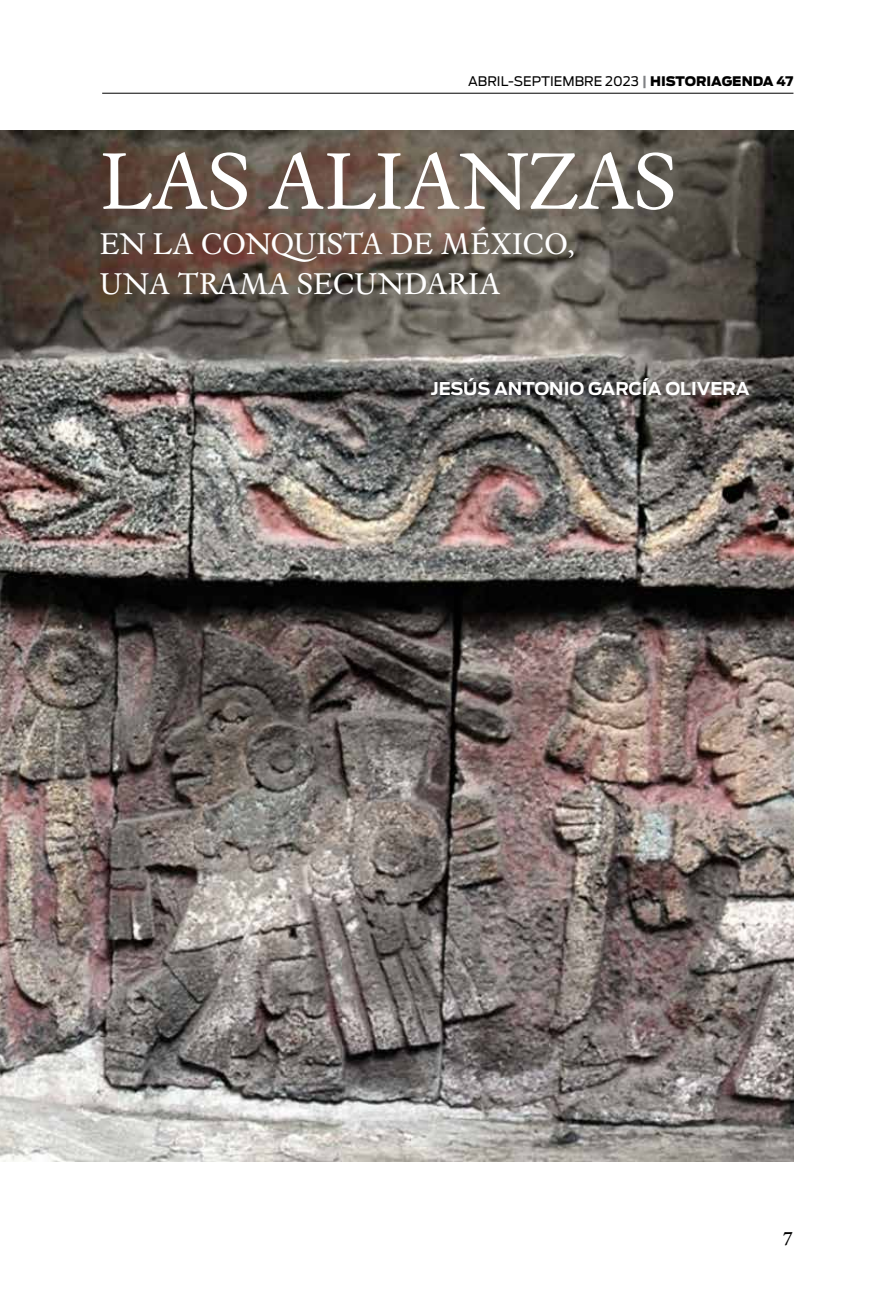
<style>
.page{position:relative;width:893px;height:1290px;background:#fff}
.page>*{position:absolute;margin:0;border:0;box-sizing:border-box;transform-origin:0 0}
.t1{font:italic 84px "Espinosa Nova Aldine";letter-spacing:-.02em;color:#fff}
.t2{font:31.5px/40.2px "Espinosa Nova";letter-spacing:-.01em;color:#fff}
.t3{font:21px "Espinosa Nova";color:#000}
.t4{font:700 17.5px "Antenna";color:#fff}
.t5{font:13.12px "Antenna";color:#000}
.s1{font-weight:700;color:#808285}
.s2{font-weight:900}
</style>
<div class="page">
<hr style="left:102px;top:93px;width:691px;height:1px;background:#000">
<img style="left:0;top:130px;width:793px;height:1031px">
<p class="t5" style="left:468px;top:73px;width:327px">ABRIL-SEPTIEMBRE 2023 <span class="s1">|</span> <span class="s2">HISTORIAGENDA 47</span></p>
<h1 class="t1" style="left:100px;top:134px;width:579px">LAS ALIANZAS</h1>
<p class="t2" style="left:100px;top:225px;width:477px">EN LA CONQUISTA DE MÉXICO,<br>UNA TRAMA SECUNDARIA</p>
<p class="t4" style="left:431px;top:378px;width:320px">JESÚS ANTONIO GARCÍA OLIVERA</p>
<p class="t3" style="left:783px;top:1222px;width:11px">7</p>
</div>
